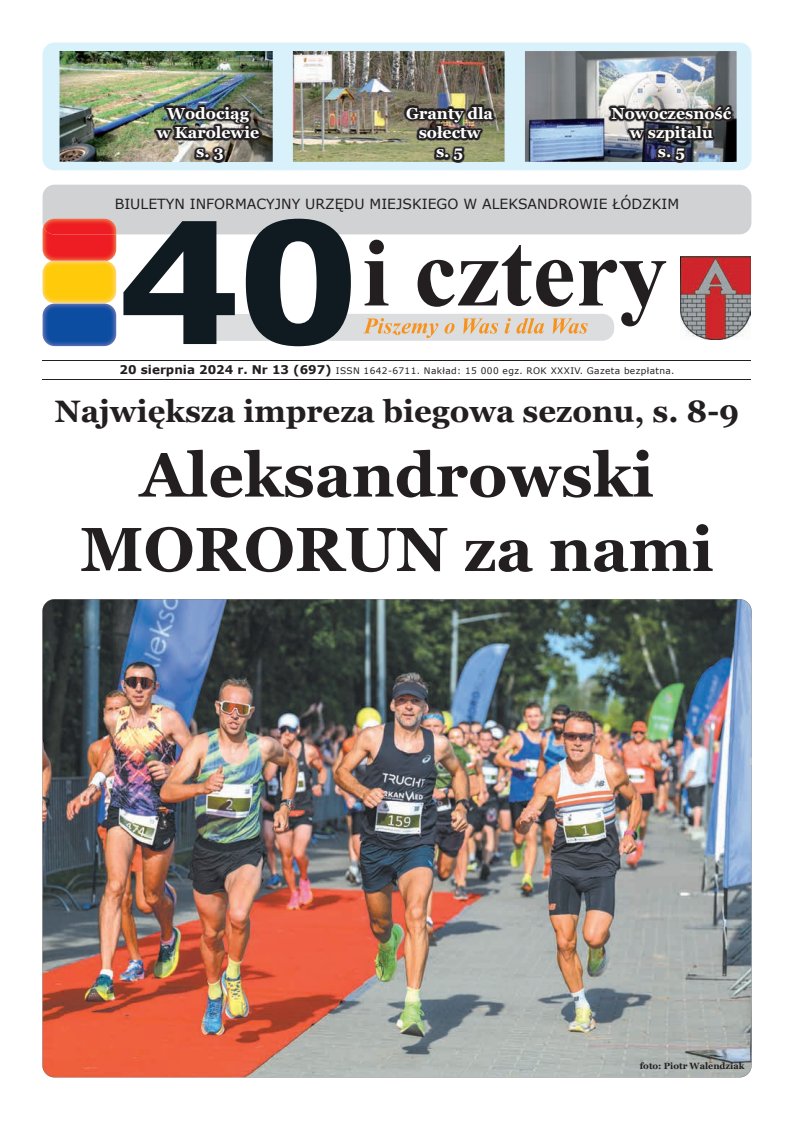
<style>
.page{position:relative;width:794px;height:1134px;background:#fff}
.page>*{position:absolute;margin:0;border:0;box-sizing:border-box;transform-origin:0 0}
.t1{font:700 62px/74.4px "Georgia";color:#231f20;text-align:center}
.t2{font:700 31px "Georgia";color:#231f20}
.t3{font:700 16px/19.2px "Georgia";color:#fff;text-align:center}
.t4{font:14px "Verdana";color:#231f20}
.t5{font:9px "Verdana";letter-spacing:.04em;color:#231f20}
.t6{font:700 9px "Georgia";color:#231f20}
.s1{font-weight:700;font-size:12px}
</style>
<div class="page">
<div style="left:313px;top:314px;width:301px;height:27px;background:#dcdddf;border-radius:12px"></div>
<div style="left:43px;top:185px;width:708px;height:49px;background:#d1d2d4;border-radius:12px"></div>
<svg style="left:363px;top:240px;width:303px;height:98px"></svg>
<img style="left:43px;top:234px;width:73px;height:112px">
<img style="left:43px;top:219px;width:73px;height:15px">
<img style="left:52px;top:261px;width:55px;height:1px">
<svg style="left:123px;top:219px;width:228px;height:127px"></svg>
<hr style="left:43px;top:380px;width:708px;height:1px;background:#231f20">
<hr style="left:43px;top:361px;width:708px;height:1px;background:#231f20">
<img style="left:681px;top:257px;width:69px;height:83px">
<div style="left:43px;top:43px;width:708px;height:127px;background:#d9f1fb;border-radius:12px"></div>
<img style="left:42px;top:599px;width:709px;height:478px">
<img style="left:60px;top:51px;width:213px;height:111px">
<img style="left:293px;top:51px;width:211px;height:111px">
<img style="left:525px;top:51px;width:211px;height:111px">
<img style="left:154px;top:104px;width:108px;height:59px">
<img style="left:404px;top:104px;width:91px;height:59px">
<img style="left:609px;top:105px;width:125px;height:58px">
<h3 class="t3" style="left:157px;top:104px;width:104px">Wodociąg<br>w Karolewie s. 3</h3>
<h3 class="t3" style="left:406px;top:104px;width:88px">Granty dla sołectw<br>s. 5</h3>
<h3 class="t3" style="left:611px;top:104px;width:121px">Nowoczesność w szpitalu<br>s. 5</h3>
<h3 class="t4" style="left:115px;top:194px;width:566px">BIULETYN INFORMACYJNY URZĘDU MIEJSKIEGO W ALEKSANDROWIE ŁÓDZKIM</h3>
<p class="t5" style="left:120px;top:365px;width:556px"><span class="s1">20 sierpnia 2024 r. Nr 13 (697)</span> ISSN 1642-6711. Nakład: 15 000 egz. ROK XXXIV. Gazeta bezpłatna.</p>
<h2 class="t2" style="left:55px;top:391px;width:686px">Największa impreza biegowa sezonu, s. 8-9</h2>
<h1 class="t1" style="left:80px;top:438px;width:635px">Aleksandrowski<br>MORORUN za nami</h1>
<p class="t6" style="left:639px;top:1060px;width:106px">foto: Piotr Walendziak</p>
</div>
